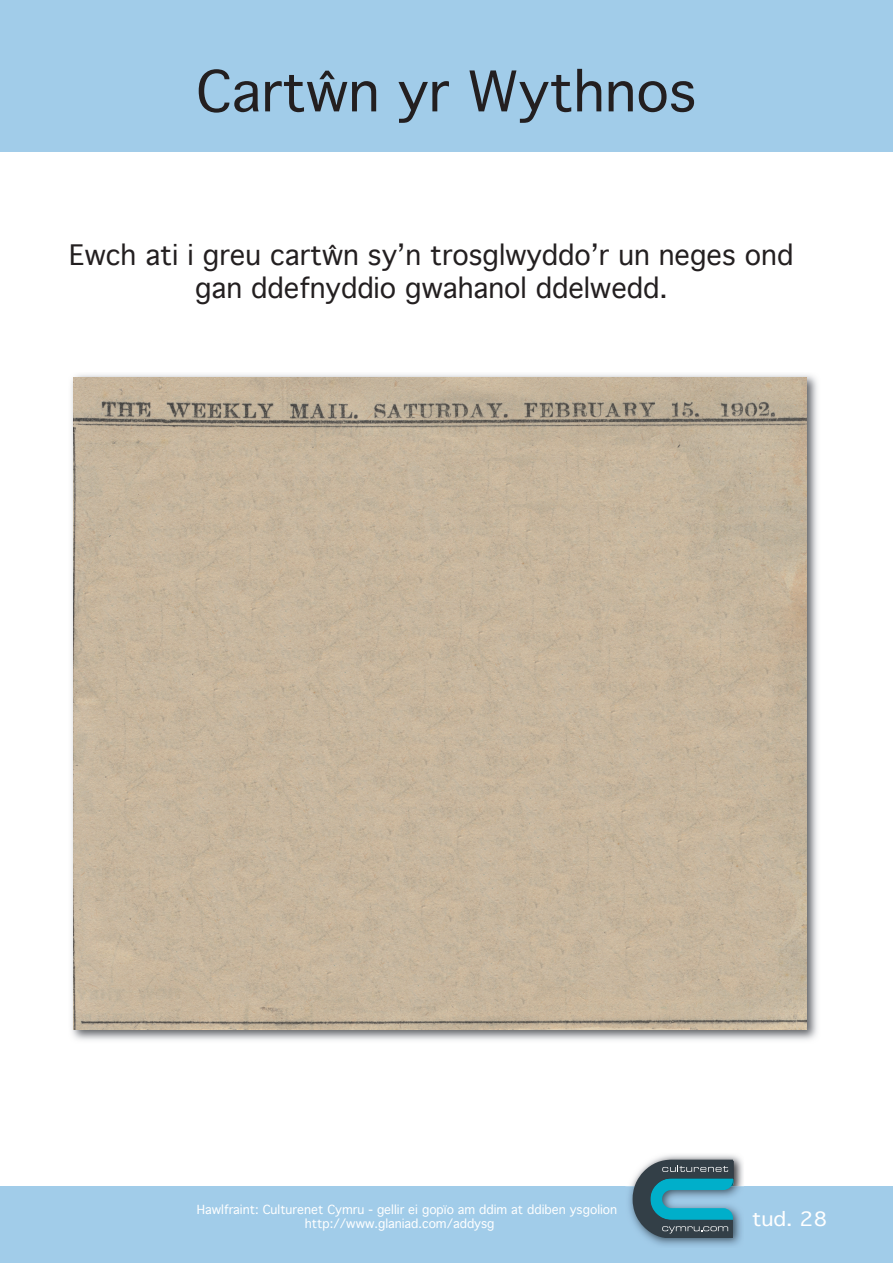
<style>
.page{position:relative;width:893px;height:1263px;background:#fff}
.page>*{position:absolute;margin:0;border:0;box-sizing:border-box;transform-origin:0 0}
.t1{font:54px "Geneva";color:#231f20}
.t2{font:27px/32.4px "Geneva";color:#231f20;text-align:center}
.t3{font:18.9px "Geneva";color:#fff;scale:1.11 1}
.t4{font:13.5px "Times";color:#fff}
.t5{font:12px/14.4px "Geneva";color:#fff}
</style>
<div class="page">
<div style="left:0;top:1186px;width:893px;height:77px;background:#a1cce9"></div>
<img style="left:626px;top:1155px;width:118px;height:91px">
<svg style="left:633px;top:1160px;width:101px;height:78px;background:#447c8c"></svg>
<div style="left:0;top:0;width:893px;height:150px;background:#a1cce9"></div>
<img style="left:71px;top:374px;width:747px;height:666px">
<img style="left:73px;top:377px;width:734px;height:653px">
<h1 class="t1" style="left:196px;top:58px;width:502px">Cartŵn yr Wythnos</h1>
<h2 class="t2" style="left:69px;top:241px;width:725px">Ewch ati i greu cartŵn syʼn trosglwyddoʼr un neges ond gan ddefnyddio gwahanol ddelwedd.</h2>
<p class="t5" style="left:305px;top:1203px;width:314px;text-indent:-108px">Hawlfraint: Culturenet Cymru - gellir ei gopïo am ddim at ddiben ysgolion http://www.glaniad.com/addysg</p>
<p class="t4" style="left:294px;top:1205px;width:205px">http://www.tpyf-wales.com/education</p>
<h3 class="t3" style="left:752px;top:1207px;width:70px">tud. 28</h3>
</div>
